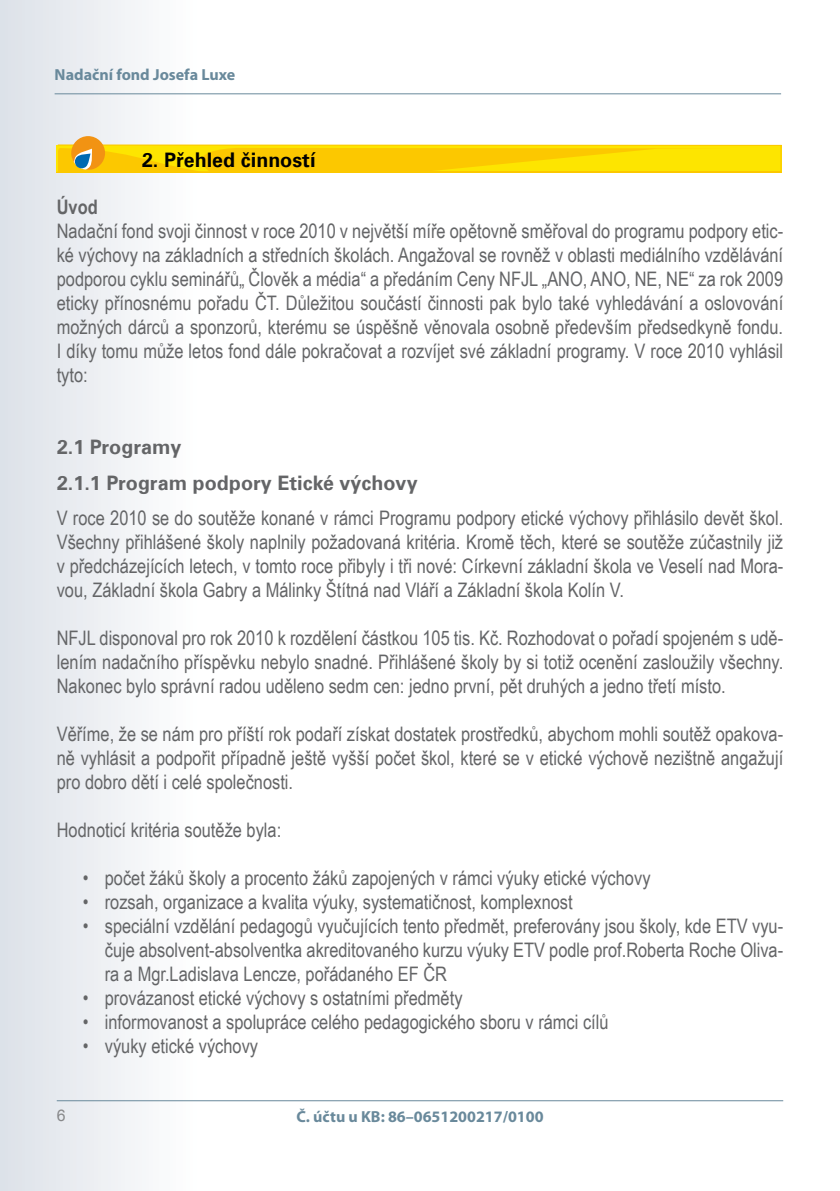
<style>
.page{position:relative;width:840px;height:1191px;background:#fff}
.page>*{position:absolute;margin:0;border:0;box-sizing:border-box;transform-origin:0 0}
.t1{font:20px/24px "Arial Narrow";color:#646567;text-align:justify}
.t2{font:700 20px/35.4px "Zurich AT";color:#646567}
.t3{font:700 20px "Zurich AT";color:#000}
.t4{font:700 20px "Arial Narrow";color:#646567}
.t5{font:700 16px "Myriad Pro";color:#69899b}
.t6{font:16px "Arial";color:#87888a}
</style>
<div class="page">
<div style="left:0;top:0;width:198px;height:1191px;background:linear-gradient(to right,#dce1e8,#fff)"></div>
<hr style="left:55px;top:93px;width:725px;height:1px;background:#69899b">
<hr style="left:57px;top:1100px;width:725px;height:1px;background:#69899b">
<svg style="left:57px;top:136px;width:724px;height:37px"></svg>
<p class="t5" style="left:55px;top:64px;width:182px">Nadační fond Josefa Luxe</p>
<p class="t3" style="left:142px;top:148px;width:175px">2. Přehled činností</p>
<p class="t4" style="left:57px;top:192px;width:43px">Úvod</p>
<p class="t1" style="left:57px;top:219px;width:727px">Nadační fond svoji činnost v roce 2010 v největší míře opětovně směřoval do programu podpory etic&shy;ké výchovy na základních a středních školách. Angažoval se rovněž v oblasti mediálního vzdělávání podporou cyklu seminářů„ Člověk a média“ a předáním Ceny NFJL „ANO, ANO, NE, NE“ za rok 2009 eticky přínosnému pořadu ČT. Důležitou součástí činnosti pak bylo také vyhledávání a oslovování možných dárců a sponzorů, kterému se úspěšně věnovala osobně především předsedkyně fondu.<br>I díky tomu může letos fond dále pokračovat a rozvíjet své základní programy. V roce 2010 vyhlásil tyto:</p>
<p class="t2" style="left:57px;top:429px;width:362px">2.1 Programy<br>2.1.1 Program podpory Etické výchovy</p>
<p class="t1" style="left:57px;top:505px;width:727px">V roce 2010 se do soutěže konané v rámci Programu podpory etické výchovy přihlásilo devět škol.<br>Všechny přihlášené školy naplnily požadovaná kritéria. Kromě těch, které se soutěže zúčastnily již v předcházejících letech, v tomto roce přibyly i tři nové: Církevní základní škola ve Veselí nad Mora&shy;vou, Základní škola Gabry a Málinky Štítná nad Vláří a Základní škola Kolín V.</p>
<p class="t1" style="left:57px;top:625px;width:727px">NFJL disponoval pro rok 2010 k rozdělení částkou 105 tis. Kč. Rozhodovat o pořadí spojeném s udě&shy;lením nadačního příspěvku nebylo snadné. Přihlášené školy by si totiž ocenění zasloužily všechny.<br>Nakonec bylo správní radou uděleno sedm cen: jedno první, pět druhých a jedno třetí místo.</p>
<p class="t1" style="left:57px;top:721px;width:727px">Věříme, že se nám pro příští rok podaří získat dostatek prostředků, abychom mohli soutěž opakova&shy;ně vyhlásit a podpořit případně ještě vyšší počet škol, které se v etické výchově nezištně angažují pro dobro dětí i celé společnosti.</p>
<p class="t1" style="left:57px;top:817px;width:226px">Hodnoticí kritéria soutěže byla:</p>
<p class="t1" style="left:83px;top:865px;width:569px">• počet žáků školy a procento žáků zapojených v rámci výuky etické výchovy</p>
<p class="t1" style="left:83px;top:889px;width:491px">• rozsah, organizace a kvalita výuky, systematičnost, komplexnost</p>
<p class="t1" style="left:105px;top:913px;width:679px;text-indent:-22px">• speciální vzdělání pedagogů vyučujících tento předmět, preferovány jsou školy, kde ETV vyu&shy;čuje absolvent-absolventka akreditovaného kurzu výuky ETV podle prof.Roberta Roche Oliva&shy;ra a Mgr.Ladislava Lencze, pořádaného EF ČR</p>
<p class="t1" style="left:83px;top:985px;width:381px">• provázanost etické výchovy s ostatními předměty</p>
<p class="t1" style="left:83px;top:1009px;width:527px">• informovanost a spolupráce celého pedagogického sboru v rámci cílů</p>
<p class="t1" style="left:83px;top:1033px;width:177px">• výuky etické výchovy</p>
<p class="t6" style="left:57px;top:1105px;width:10px">6</p>
<p class="t5" style="left:296px;top:1105px;width:248px">Č. účtu u KB: 86–0651200217/0100</p>
</div>
